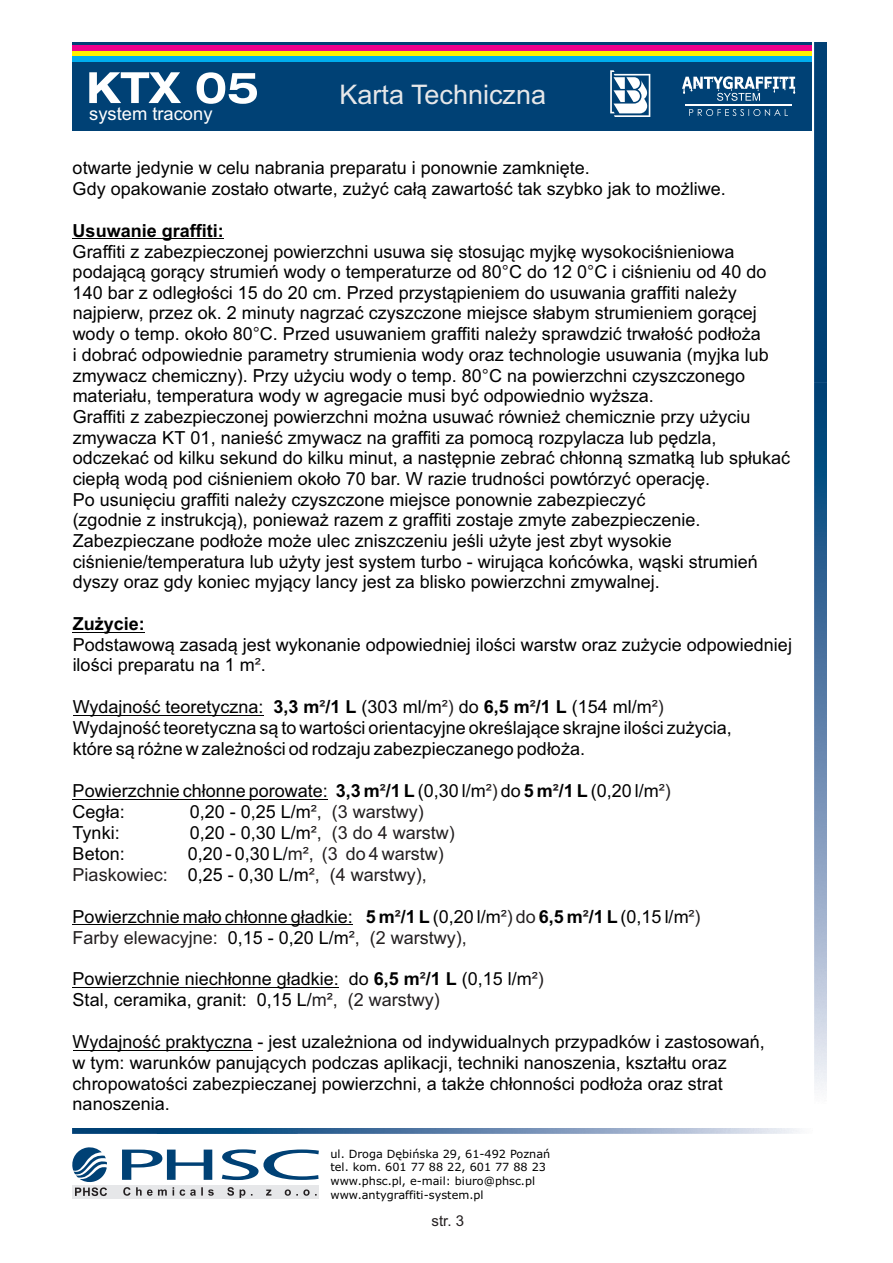
<style>
.page{position:relative;width:893px;height:1263px;background:#fff}
.page>*{position:absolute;margin:0;border:0;box-sizing:border-box;transform-origin:0 0}
.t1{font:27px "Arial";color:#e6e7e9}
.t2{font:18.3px "Arial";color:#fff}
.t3{font:18px/20.7px "Arial";color:#000}
.t4{font:18px/20.9px "Arial";color:#231f20}
.t5{font:700 18px "Arial";color:#000}
.t6{font:15px "Arial";color:#231f20}
.t7{font:11.25px/13.6px "Verdana";color:#000}
.s1{color:#231f20}
.s2{font-weight:700}
.s3{font-weight:700;color:#231f20}
.s4{color:#000}
</style>
<div class="page">
<div style="left:72px;top:43px;width:740px;height:88px;background:#004175"></div>
<div style="left:72px;top:46px;width:740px;height:5px;background:#ed028c"></div>
<div style="left:72px;top:51px;width:740px;height:5px;background:#fff101"></div>
<div style="left:72px;top:56px;width:740px;height:5px;background:#00aeef"></div>
<svg style="left:89px;top:72px;width:168px;height:32px"></svg>
<img style="left:814px;top:43px;width:13px;height:1047px">
<img style="left:72px;top:1128px;width:728px;height:6px">
<hr style="left:73px;top:238px;width:151px;height:1px;background:#000">
<hr style="left:73px;top:632px;width:72px;height:1px;background:#000">
<hr style="left:73px;top:715px;width:191px;height:1px;background:#000">
<hr style="left:73px;top:799px;width:255px;height:1px;background:#000">
<hr style="left:73px;top:924px;width:280px;height:1px;background:#000">
<hr style="left:73px;top:987px;width:266px;height:1px;background:#000">
<hr style="left:73px;top:1050px;width:180px;height:1px;background:#000">
<svg style="left:610px;top:70px;width:40px;height:47px"></svg>
<svg style="left:689px;top:109px;width:99px;height:7px"></svg>
<hr style="left:685px;top:104px;width:107px;height:2px;background:#fff">
<svg style="left:682px;top:76px;width:113px;height:25px"></svg>
<svg style="left:122px;top:1149px;width:197px;height:31px"></svg>
<div style="left:72px;top:1185px;width:247px;height:13px;background:#e6e7e9"></div>
<svg style="left:123px;top:1187px;width:194px;height:11px"></svg>
<svg style="left:72px;top:1147px;width:35px;height:49px"></svg>
<h1 class="t1" style="left:339px;top:85px;width:208px">Karta Techniczna</h1>
<p class="t2" style="left:89px;top:107px;width:125px">system tracony</p>
<p class="t3" style="left:73px;top:159px;width:655px">otwarte jedynie w celu nabrania preparatu i ponownie zamknięte.<br>Gdy opakowanie zostało otwarte, zużyć całą zawartość tak szybko jak to możliwe.</p>
<p class="t5" style="left:73px;top:224px;width:153px">Usuwanie graffiti:</p>
<p class="t3" style="left:73px;top:243px;width:719px">Graffiti z zabezpieczonej powierzchni usuwa się stosując myjkę wysokociśnieniowa podającą gorący strumień wody o temperaturze od 80<span class="s1">°</span>C do 12 0<span class="s1">°</span>C i ciśnieniu od 40 do 140 bar z odległości 15 do 20 cm. Przed przystąpieniem do usuwania graffiti należy najpierw, przez ok. 2 minuty nagrzać czyszczone miejsce słabym strumieniem gorącej wody o temp. około 80<span class="s1">°</span>C. Przed usuwaniem graffiti należy sprawdzić trwałość podłoża<br>i dobrać odpowiednie parametry strumienia wody oraz technologie usuwania (myjka lub zmywacz chemiczny). Przy użyciu wody o temp. 80<span class="s1">°</span>C na powierzchni czyszczonego materiału, temperatura wody w agregacie musi być odpowiednio wyższa.<br>Graffiti z zabezpieczonej powierzchni można usuwać również chemicznie przy użyciu zmywacza KT 01, nanieść zmywacz na graffiti za pomocą rozpylacza lub pędzla, odczekać od kilku sekund do kilku minut, a następnie zebrać chłonną szmatką lub spłukać ciepłą wodą pod ciśnieniem około 70 bar. W razie trudności powtórzyć operację.<br>Po usunięciu graffiti należy czyszczone miejsce ponownie zabezpieczyć<br>(zgodnie z instrukcją), ponieważ razem z graffiti zostaje zmyte zabezpieczenie.<br>Zabezpieczane podłoże może ulec zniszczeniu jeśli użyte jest zbyt wysokie ciśnienie/temperatura lub użyty jest system turbo - wirująca końcówka, wąski strumień dyszy oraz gdy koniec myjący lancy jest za blisko powierzchni zmywalnej.</p>
<p class="t5" style="left:73px;top:617px;width:74px">Zużycie:</p>
<p class="t3" style="left:73px;top:636px;width:721px">Podstawową zasadą jest wykonanie odpowiedniej ilości warstw oraz zużycie odpowiedniej ilości preparatu na 1 m<span class="s1">²</span>.</p>
<p class="t3" style="left:73px;top:698px;width:661px">Wydajność teoretyczna: <span class="s2">3,3 m</span><span class="s3">²</span><span class="s2">/1 L</span> (303 ml/m<span class="s1">²)</span> do <span class="s2">6,5 m</span><span class="s3">²</span><span class="s2">/1 L</span> (154 ml/m<span class="s1">²)<br></span>Wydajność teoretyczna są to wartości orientacyjne określające skrajne ilości zużycia, które są różne w zależności od rodzaju zabezpieczanego podłoża.</p>
<p class="t3" style="left:73px;top:782px;width:600px">Powierzchnie chłonne porowate: <span class="s2">3,3 m</span><span class="s3">²</span><span class="s2">/1 L</span> (0,30 l/m<span class="s1">²)</span> do <span class="s2">5 m</span><span class="s3">²</span><span class="s2">/1 L</span> (0,20 l/m<span class="s1">²)<br></span>Cegła:</p>
<p class="t3" style="left:190px;top:803px;width:236px">0,20 - 0,25 L/m<span class="s1">², (3 warstwy)</span></p>
<p class="t3" style="left:73px;top:824px;width:49px">Tynki:</p>
<p class="t4" style="left:190px;top:824px;width:267px"><span class="s4">0,20 - 0,30 L/m</span>², (3 do 4 warstw)</p>
<p class="t3" style="left:73px;top:845px;width:54px">Beton:</p>
<p class="t4" style="left:73px;top:845px;width:373px;text-indent:115px"><span class="s4">0,20 - 0,30 L/</span>m², (3 do 4 warstw)<br>Piaskowiec: <span class="s4">0,25 - 0,30 L/m</span>², (4 warstwy),</p>
<p class="t3" style="left:73px;top:907px;width:629px">Powierzchnie mało chłonne gładkie: <span class="s2">5 m</span><span class="s3">²</span><span class="s2">/1 L</span> (0,20 l/m<span class="s1">²) do</span> <span class="s2">6,5 m</span><span class="s3">²</span><span class="s2">/1 L</span>(0,15 l/m<span class="s1">²)<br>Farby elewacyjne:</span> 0,15 - 0,20 L/m<span class="s1">², (2 warstwy),</span></p>
<p class="t3" style="left:73px;top:970px;width:473px">Powierzchnie niechłonne gładkie: do <span class="s2">6,5 m</span><span class="s3">²</span><span class="s2">/1 L</span> (0,15 l/m<span class="s1">²)<br></span>Stal, ceramika, granit: 0,15 L/<span class="s1">m², (2 warstwy)</span></p>
<p class="t3" style="left:73px;top:1033px;width:694px">Wydajność praktyczna - jest uzależniona od indywidualnych przypadków i zastosowań, w tym: warunków panujących podczas aplikacji, techniki nanoszenia, kształtu oraz chropowatości zabezpieczanej powierzchni, a także chłonności podłoża oraz strat nanoszenia.</p>
<p class="t7" style="left:330px;top:1148px;width:221px">ul. Droga Dębińska 29, 61-492 Poznań tel. kom. 601 77 88 22, 601 77 88 23 www.phsc.pl, e-mail: biuro@phsc.pl www.antygraffiti-system.pl</p>
<p class="t6" style="left:432px;top:1215px;width:34px">str. 3</p>
</div>
